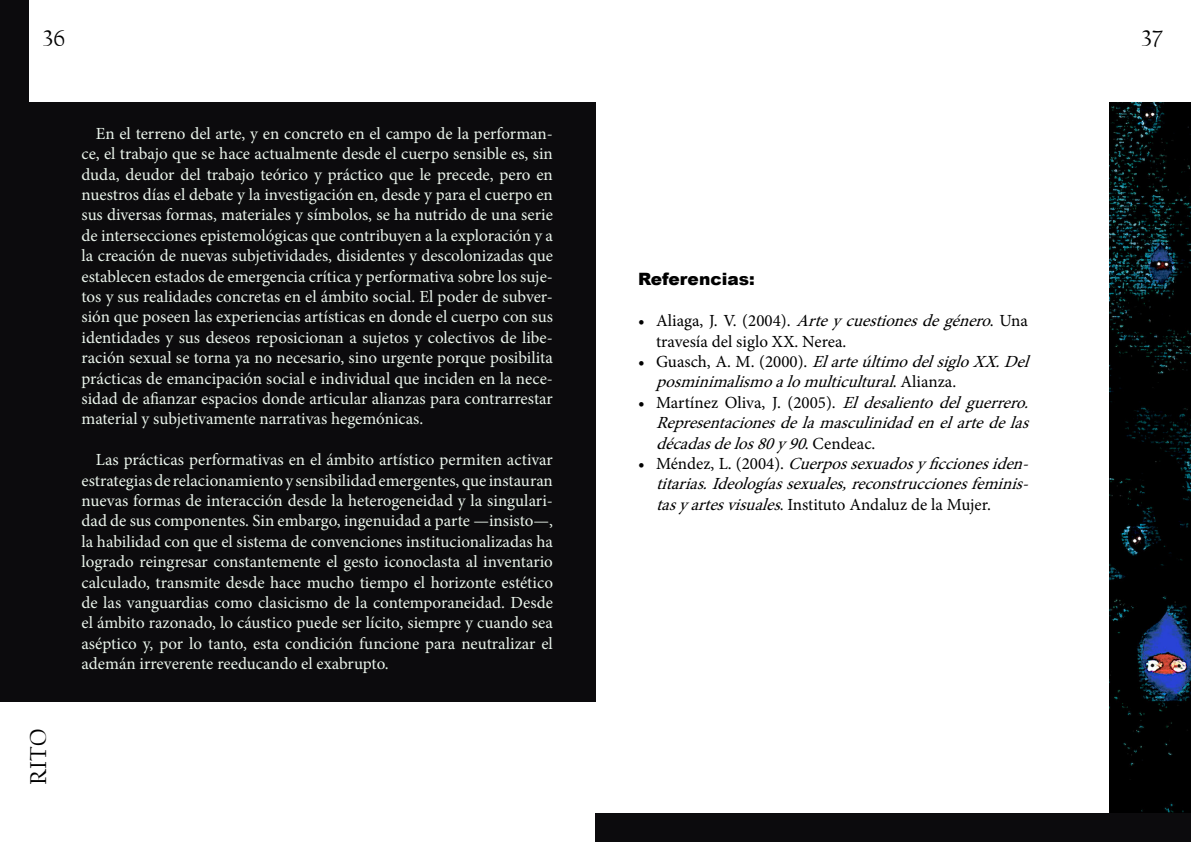
<style>
.page{position:relative;width:1191px;height:842px;background:#fff}
.page>*{position:absolute;margin:0;border:0;box-sizing:border-box;transform-origin:0 0}
.t1{font:24px "Californian FB";color:#000}
.t2{font:17px/20.4px "Minion Pro";letter-spacing:-.005em;color:#ebf5ec;text-align:justify}
.t3{font:italic 17px/20.4px "Minion Pro";color:#000;text-align:justify}
.t4{font:17px/20.4px "Minion Pro";color:#000}
.t5{font:900 17px "Arial";color:#000}
.s1{font-style:italic}
.s2{font-style:normal}
</style>
<div class="page">
<div style="left:0;top:102px;width:595px;height:599px;background:#0c0b0d"></div>
<img style="left:1109px;top:102px;width:82px;height:712px">
<div style="left:595px;top:814px;width:596px;height:28px;background:#0c0b0d"></div>
<div style="left:0;top:0;width:28px;height:604px;background:#0c0b0d"></div>
<h1 class="t1" style="left:43px;top:25px;width:24px">36</h1>
<h1 class="t1" style="left:1141px;top:25px;width:23px">37</h1>
<h1 class="t1" style="left:25px;top:785px;width:58px;rotate:-90deg">RITO</h1>
<p class="t2" style="left:81px;top:123px;width:473px;text-indent:14px">En el terreno del arte, y en concreto en el campo de la performan&shy;ce, el trabajo que se hace actualmente desde el cuerpo sensible es, sin duda, deudor del trabajo teórico y práctico que le precede, pero en nuestros días el debate y la investigación en, desde y para el cuerpo en sus diversas formas, materiales y símbolos, se ha nutrido de una serie de intersecciones epistemológicas que contribuyen a la exploración y a la creación de nuevas subjetividades, disidentes y descolonizadas que establecen estados de emergencia crítica y performativa sobre los suje&shy;tos y sus realidades concretas en el ámbito social. El poder de subver&shy;sión que poseen las experiencias artísticas en donde el cuerpo con sus identidades y sus deseos reposicionan a sujetos y colectivos de libe&shy;ración sexual se torna ya no necesario, sino urgente porque posibilita prácticas de emancipación social e individual que inciden en la nece&shy;sidad de afianzar espacios donde articular alianzas para contrarrestar material y subjetivamente narrativas hegemónicas.</p>
<p class="t2" style="left:81px;top:450px;width:473px;text-indent:14px">Las prácticas performativas en el ámbito artístico permiten activar estrategias de relacionamiento y sensibilidad emergentes, que instauran nuevas formas de interacción desde la heterogeneidad y la singulari&shy;dad de sus componentes. Sin embargo, ingenuidad a parte —insisto—, la habilidad con que el sistema de convenciones institucionalizadas ha logrado reingresar constantemente el gesto iconoclasta al inventario calculado, transmite desde hace mucho tiempo el horizonte estético de las vanguardias como clasicismo de la contemporaneidad. Desde el ámbito razonado, lo cáustico puede ser lícito, siempre y cuando sea aséptico y, por lo tanto, esta condición funcione para neutralizar el ademán irreverente reeducando el exabrupto.</p>
<p class="t5" style="left:638px;top:267px;width:118px">Referencias:</p>
<p class="t4" style="left:656px;top:311px;width:373px;text-indent:-18px">• A l i a g a , J . V. ( 2 0 0 4 ) . <span class="s1">Arteycuestionesdegénero</span>. U n a travesía del siglo XX. Nerea.</p>
<p class="t3" style="left:656px;top:351px;width:381px;text-indent:-18px"><span class="s2">• G u a s c h , A . M . ( 2 0 0 0 ) .</span> ElarteúltimodelsigloXX.Del posminimalismoalomulticultural<span class="s2">. A l i a n z a .</span></p>
<p class="t3" style="left:656px;top:392px;width:381px;text-indent:-18px"><span class="s2">• M a r t í n e z O l i v a , J . ( 2 0 0 5 ) .</span> Eldesalientodelguerrero.<br>Representacionesdelamasculinidadenelartedelas décadasdelos80y90<span class="s2">. C e n d e a c .</span></p>
<p class="t3" style="left:656px;top:453px;width:381px;text-indent:-18px"><span class="s2">• M é n d e z , L . ( 2 0 0 4 ) .</span> Cuerpossexuadosyficcionesiden&shy;titarias.Ideologíassexuales,reconstruccionesfeminis&shy;tasyartesvisuales<span class="s2">. Instituto Andaluz de la Mujer.</span></p>
</div>
